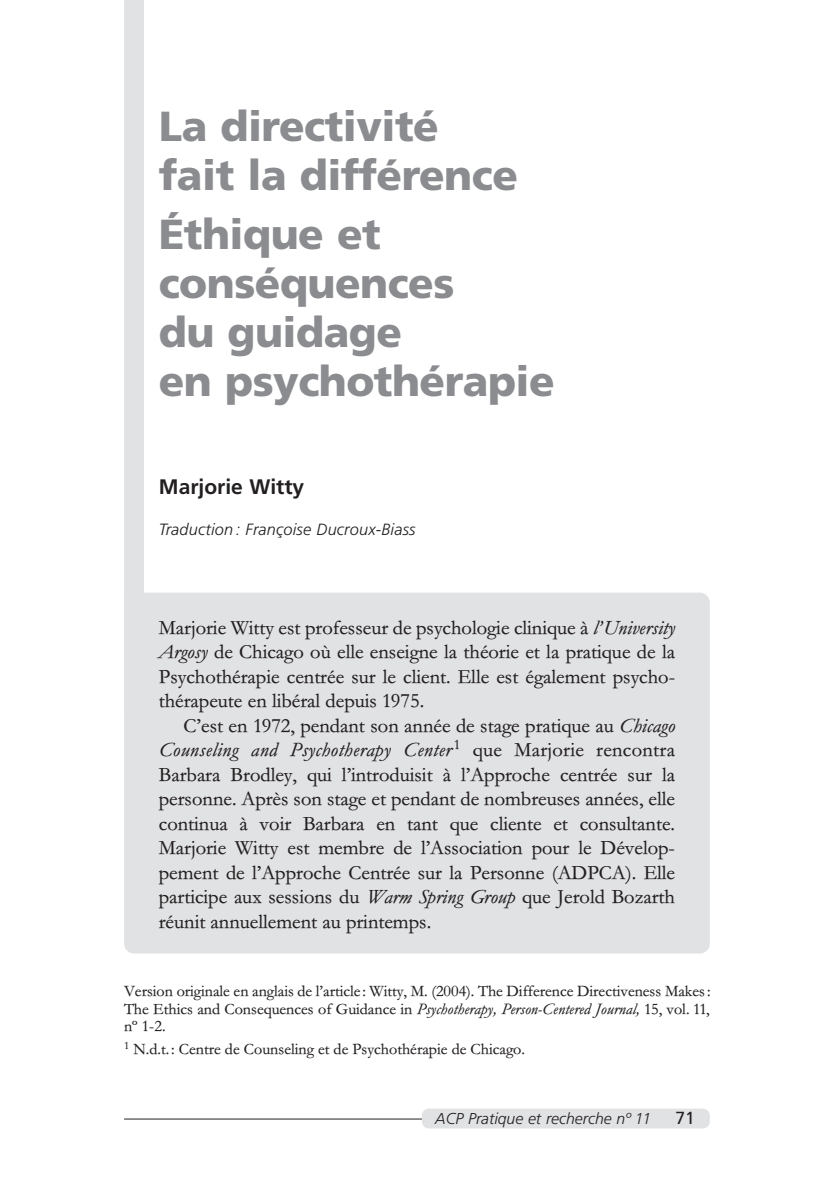
<style>
.page{position:relative;width:819px;height:1191px;background:#fff}
.page>*{position:absolute;margin:0;border:0;box-sizing:border-box;transform-origin:0 0}
.t1{font:900 42px/49px "Frutiger";letter-spacing:-.01em;color:#8a8c8f}
.t2{font:700 21px "Frutiger";color:#231f20}
.t3{font:20.47px/24.5px "Gar M Two";color:#231f20;text-align:justify}
.t4{font:17.5px "Frutiger";color:#231f20}
.t5{font:italic 300 16.28px "Frutiger";letter-spacing:.01em;color:#231f20}
.t6{font:16.1px/17.5px "Gar M Two";color:#231f20;text-align:justify}
.t7{font:italic 300 15.75px "Frutiger";color:#231f20}
.s1{font-style:italic}
</style>
<div class="page">
<div style="left:124px;top:592px;width:585px;height:361px;background:#e1e2e4;border-radius:10px"></div>
<div style="left:124px;top:0;width:20px;height:599px;background:#e1e2e4"></div>
<div style="left:422px;top:1108px;width:287px;height:20px;background:#e1e2e4;border-radius:7px"></div>
<hr style="left:124px;top:1118px;width:298px;height:1px;background:#231f20">
<h1 class="t1" style="left:159px;top:105px;width:360px">La directivité fait la différence</h1>
<h1 class="t1" style="left:159px;top:213px;width:397px">Éthique et conséquences<br>du guidage<br>en psychothérapie</h1>
<p class="t2" style="left:159px;top:478px;width:147px">Marjorie Witty</p>
<p class="t5" style="left:159px;top:523px;width:258px">Traduction : Françoise Ducroux-Biass</p>
<p class="t3" style="left:159px;top:614px;width:517px">Marjorie Witty est professeur de psychologie clinique à <span class="s1">l’University Argosy</span> de Chicago où elle enseigne la théorie et la pratique de la Psychothérapie centrée sur le client. Elle est également psycho&shy;thérapeute en libéral depuis 1975.</p>
<p class="t3" style="left:159px;top:712px;width:517px;text-indent:25px">C’est en 1972, pendant son année de stage pratique au <span class="s1">Chicago Counseling and Psychotherapy Center</span> <sup>1</sup> que Marjorie rencontra Barbara Brodley, qui l’introduisit à l’Approche centrée sur la personne. Après son stage et pendant de nombreuses années, elle continua à voir Barbara en tant que cliente et consultante.<br>Marjorie Witty est membre de l’Association pour le Dévelop&shy;pement de l’Approche Centrée sur la Personne (ADPCA). Elle participe aux sessions du <span class="s1">Warm Spring Group</span> que Jerold Bozarth réunit annuellement au printemps.</p>
<p class="t6" style="left:124px;top:982px;width:588px">Version originale en anglais de l’article: Witty, M. (2004). The Difference Directiveness Makes:<br>The Ethics and Consequences of Guidance in <span class="s1">Psychotherapy, Person-Centered Journal,</span> 15, vol. 11, nº 1-2.</p>
<p class="t6" style="left:124px;top:1039px;width:402px"><sup>1</sup> N.d.t.: Centre de Counseling et de Psychothérapie de Chicago.</p>
<p class="t7" style="left:435px;top:1112px;width:217px">ACP Pratique et recherche nº 11</p>
<p class="t4" style="left:675px;top:1111px;width:21px">71</p>
</div>
